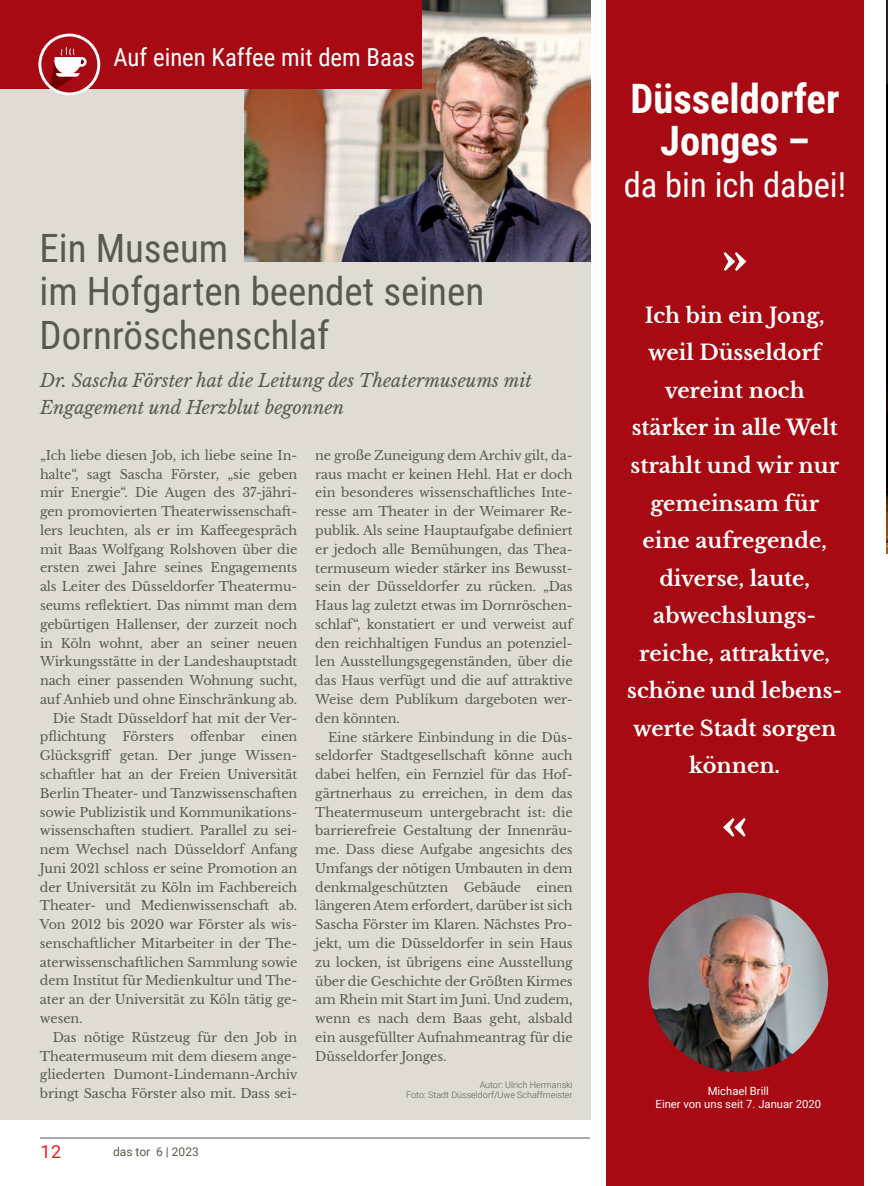
<style>
.page{position:relative;width:888px;height:1186px;background:#fff}
.page>*{position:absolute;margin:0;border:0;box-sizing:border-box;transform-origin:0 0}
.t1{font:700 50.7px "Libre Baskerville";color:#fff}
.t2{font:700 40.5px/42px "Roboto Condensed";color:#fff;text-align:center}
.Head_grau{font:39px/43.5px "Roboto Condensed";color:#5b594d}
.t3{font:34.5px "Roboto Condensed";color:#fff}
.BU{font:24.75px "Roboto Condensed";color:#fff}
.t4{font:700 21px/37.5px "Libre Baskerville";color:#fff;text-align:center}
.Vorspann_heller{font:italic 18px/27px "Libre Baskerville";color:#5b594d}
.t5{font:18px "Roboto";color:#ee1d23}
.Fließtext_Initial_gr{font:12.75px/18.8px "Libre Baskerville";letter-spacing:-.01em;color:#5b594d;text-align:justify}
.t6{font:12px "Roboto";color:#5b594d}
.BU-2{font:11.25px "Roboto";color:#fff}
.Fließ_grau{font:300 9px/10.5px "Roboto";color:#5b594d;text-align:right}
</style>
<div class="page">
<hr style="left:40px;top:1137px;width:550px;height:1px;background:#5b594d">
<hr style="left:886px;top:0;width:2px;height:553px;background:#231f20">
<img style="left:886px;top:84px;width:2px;height:469px">
<div style="left:606px;top:0;width:257px;height:1186px;background:#a70a12"></div>
<img style="left:648px;top:892px;width:180px;height:180px;border-radius:90px">
<div style="left:0;top:43px;width:591px;height:1077px;background:#e1dcd3"></div>
<img style="left:244px;top:0;width:347px;height:261px">
<div style="left:0;top:0;width:422px;height:89px;background:#a70a12"></div>
<svg style="left:38px;top:34px;width:62px;height:61px"></svg>
<p class="BU" style="left:113px;top:40px;width:303px">Auf einen Kaffee mit dem Baas</p>
<p class="Head_grau" style="left:40px;top:224px;width:446px">Ein Museum<br>im Hofgarten beendet seinen<br>Dornröschenschlaf</p>
<p class="Vorspann_heller" style="left:40px;top:367px;width:493px">Dr. Sascha Förster hat die Leitung des Theatermuseums mit<br>Engagement und Herzblut begonnen</p>
<p class="Fließtext_Initial_gr" style="left:40px;top:446px;width:259px">„Ich liebe diesen Job, ich liebe seine In&shy;halte“, sagt Sascha Förster, „sie geben mir Energie“. Die Augen des 37-jähri&shy;gen promovierten Theaterwissenschaft&shy;lers leuchten, als er im Kaffeegespräch mit Baas Wolfgang Rolshoven über die ersten zwei Jahre seines Engagements als Leiter des Düsseldorfer Theatermu&shy;seums reflektiert. Das nimmt man dem gebürtigen Hallenser, der zurzeit noch in Köln wohnt, aber an seiner neuen Wirkungsstätte in der Landeshauptstadt nach einer passenden Wohnung sucht, auf Anhieb und ohne Einschränkung ab.</p>
<p class="Fließtext_Initial_gr" style="left:40px;top:708px;width:259px;text-indent:13px">Die Stadt Düsseldorf hat mit der Ver&shy;pflichtung</p>
<p class="Fließtext_Initial_gr" style="left:315px;top:446px;width:259px">ne große Zuneigung dem Archiv gilt, da&shy;raus macht er keinen Hehl. Hat er doch ein besonderes wissenschaftliches Inte&shy;resse am Theater in der Weimarer Re&shy;publik. Als seine Hauptaufgabe definiert er jedoch alle Bemühungen, das Thea&shy;termuseum wieder stärker ins Bewusst&shy;sein der Düsseldorfer zu rücken. „Das Haus lag zuletzt etwas im Dornröschen&shy;schlaf“, konstatiert er und verweist auf den reichhaltigen Fundus an potenziel&shy;len Ausstellungsgegenständen, über die das Haus verfügt und die auf attraktive Weise dem Publikum dargeboten wer&shy;den könnten.</p>
<p class="Fließtext_Initial_gr" style="left:315px;top:727px;width:259px;text-indent:13px">Eine stärkere Einbindung in die Düs&shy;seldorfer Stadtgesellschaft könne auch dabei helfen, ein Fernziel für das Hof&shy;gärtnerhaus zu erreichen, in dem das Theatermuseum untergebracht ist: die barrierefreie Gestaltung der Innenräu&shy;me. Dass diese Aufgabe angesichts des Umfangs der nötigen Umbauten in dem denkmalgeschützten Gebäude einen längeren Atem erfordert, darüber ist sich Sascha Förster im Klaren. Nächstes Pro&shy;jekt, um die Düsseldorfer in sein Haus zu locken, ist übrigens eine Ausstellung über die Geschichte der Größten Kirmes am Rhein mit Start im Juni. Und zudem, wenn es nach dem Baas geht, alsbald ein ausgefüllter Aufnahmeantrag für die Düsseldorfer Jonges.</p>
<p class="Fließ_grau" style="left:406px;top:1078px;width:168px">Autor: Ulrich Hermanski<br>Foto: Stadt Düsseldorf/Uwe Schaffmeister</p>
<p class="Fließtext_Initial_gr" style="left:123px;top:727px;width:53px">Försters</p>
<p class="Fließtext_Initial_gr" style="left:191px;top:727px;width:56px">offenbar</p>
<p class="Fließtext_Initial_gr" style="left:40px;top:727px;width:259px;text-indent:221px">einen Glücksgriff getan. Der junge Wissen&shy;schaftler hat an der Freien Universität Berlin Theater- und Tanzwissenschaften sowie Publizistik und Kommunikations&shy;wissenschaften studiert. Parallel zu sei&shy;nem Wechsel nach Düsseldorf Anfang Juni 2021 schloss er seine Promotion an der Universität zu Köln im Fachbereich Theater- und Medienwissenschaft ab.<br>Von 2012 bis 2020 war Förster als wis&shy;senschaftlicher Mitarbeiter in der The&shy;aterwissenschaftlichen Sammlung sowie dem Institut für Medienkultur und The&shy;ater an der Universität zu Köln tätig ge&shy;wesen.</p>
<p class="Fließtext_Initial_gr" style="left:40px;top:1027px;width:259px;text-indent:13px">Das nötige Rüstzeug für den Job in Theatermuseum mit dem diesem ange&shy;gliederten Dumont-Lindemann-Archiv bringt Sascha Förster also mit. Dass sei-</p>
<p class="t5" style="left:40px;top:1139px;width:22px">12</p>
<p class="t6" style="left:113px;top:1143px;width:87px">das tor 6 | 2023</p>
<p class="t2" style="left:631px;top:76px;width:210px">Düsseldorfer<br>Jonges –</p>
<p class="t3" style="left:624px;top:160px;width:224px">da bin ich dabei!</p>
<p class="t1" style="left:721px;top:226px;width:30px">»</p>
<p class="t4" style="left:627px;top:297px;width:216px">Ich bin ein Jong, weil Düsseldorf vereint noch stärker in alle Welt strahlt und wir nur gemeinsam für eine aufregende, diverse, laute, abwechslungs&shy;reiche, attraktive, schöne und lebens&shy;werte Stadt sorgen können.</p>
<p class="t1" style="left:721px;top:791px;width:30px">«</p>
<p class="BU-2" style="left:708px;top:1082px;width:63px">Michael Brill</p>
<p class="BU-2" style="left:656px;top:1096px;width:167px">Einer von uns seit 7. Januar 2020</p>
</div>
